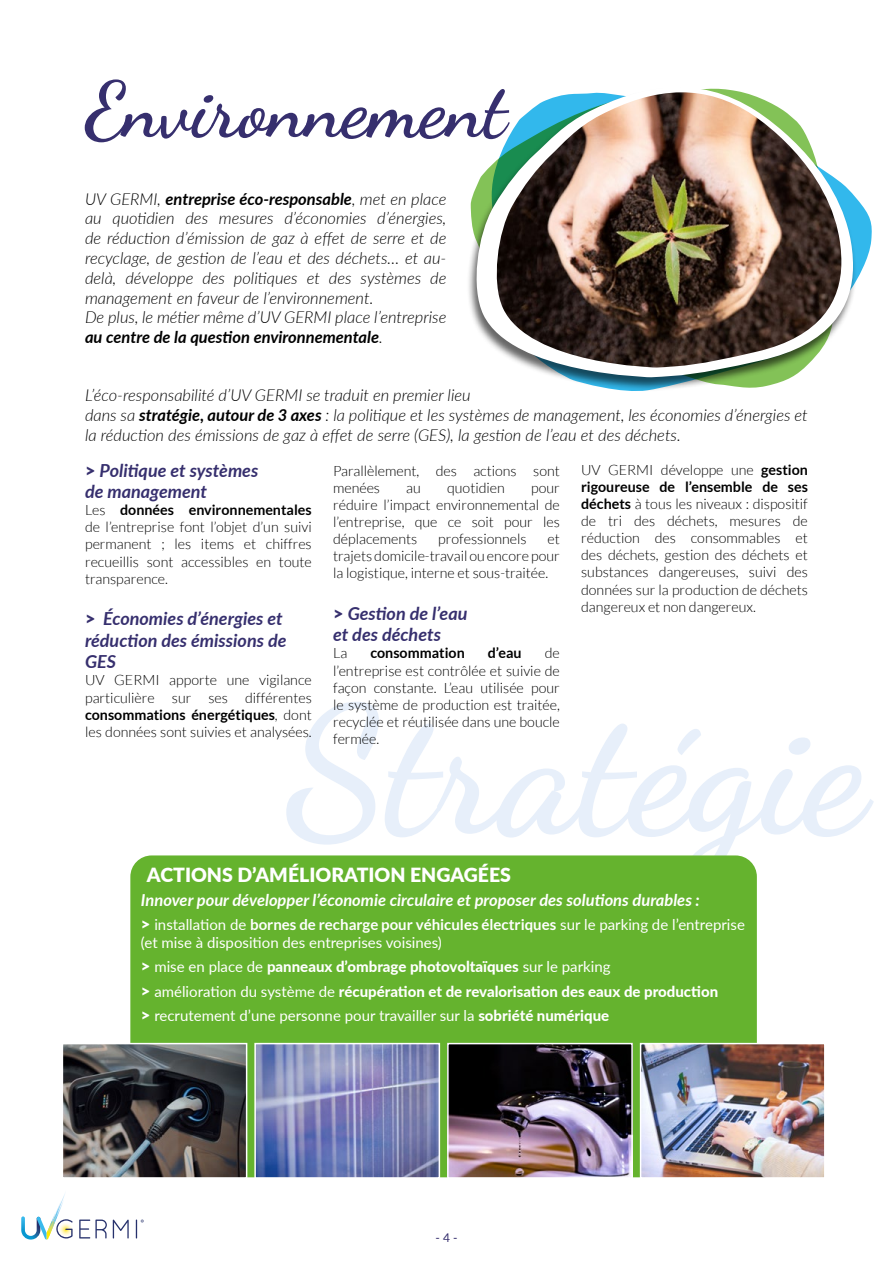
<style>
.page{position:relative;width:893px;height:1263px;background:#fff}
.page>*{position:absolute;margin:0;border:0;box-sizing:border-box;transform-origin:0 0}
.t1{font:700 177px "Dancing Script";color:#e7effa}
.t2{font:700 78px "Dancing Script";color:#362f6e}
.t3{font:900 19.5px "Lato";color:#fff}
.t4{font:italic 700 18px/21.6px "Lato";color:#362f6e}
.t5{font:italic 300 16.5px/19.8px "Lato";color:#000}
.t6{font:italic 700 16.5px "Lato";color:#fff}
.t7{font:800 15px/24px "Lato";color:#fff}
.t8{font:15px/18px "Lato";color:#fff}
.t9{font:300 14.25px/17.1px "Lato";color:#000;text-align:justify}
.t10{font:700 14.25px "Lato";color:#000}
.t11{font:12px "Lato";color:#362f6e}
.s1{font-weight:700}
.s2{font-weight:900;font-style:normal}
.s3{font-weight:900;font-size:16.5px}
.s4{font-weight:400}
</style>
<div class="page">
<svg style="left:113px;top:1219px;width:16px;height:19px"></svg>
<svg style="left:21px;top:1194px;width:52px;height:46px"></svg>
<svg style="left:79px;top:1219px;width:28px;height:19px"></svg>
<svg style="left:136px;top:1219px;width:8px;height:19px"></svg>
<svg style="left:857px;top:199px;width:15px;height:80px"></svg>
<div style="left:466px;top:87px;width:391px;height:305px;background:#000;opacity:.6"></div>
<svg style="left:470px;top:87px;width:383px;height:290px"></svg>
<svg style="left:491px;top:87px;width:351px;height:281px"></svg>
<img style="left:495px;top:92px;width:347px;height:276px">
<div style="left:130px;top:855px;width:627px;height:322px;background:#65b32e"></div>
<img style="left:65px;top:1046px;width:179px;height:130px">
<div style="left:62px;top:1043px;width:185px;height:136px;border:2px solid #fff"></div>
<img style="left:257px;top:1046px;width:180px;height:130px">
<div style="left:254px;top:1043px;width:186px;height:136px;border:2px solid #fff"></div>
<img style="left:450px;top:1046px;width:180px;height:130px">
<div style="left:447px;top:1043px;width:186px;height:136px;border:2px solid #fff"></div>
<img style="left:643px;top:1046px;width:180px;height:130px">
<div style="left:640px;top:1043px;width:186px;height:136px;border:2px solid #fff"></div>
<h2 class="t2" style="left:85px;top:50px;width:423px">Environnement</h2>
<p class="t5" style="left:85px;top:188px;width:363px">UV GERMI, <span class="s1">entreprise éco-responsable</span>, met en place au quotidien des mesures d’économies d’énergies, de réduction d’émission de gaz à effet de serre et de recyclage, de gestion de l’eau et des déchets… et au&shy;delà, développe des politiques et des systèmes de management en faveur de l’environnement.<br>De plus, le métier même d’UV GERMI place l’entreprise <span class="s1">au centre de la question environnementale</span>.</p>
<p class="t5" style="left:85px;top:384px;width:724px">L’éco-responsabilité d’UV GERMI se traduit en premier lieu<br>dans sa <span class="s1">stratégie, autour de 3 axes</span> : la politique et les systèmes de management, les économies d’énergies et la réduction des émissions de gaz à effet de serre (GES), la gestion de l’eau et des déchets.</p>
<p class="t4" style="left:85px;top:458px;width:175px"><span class="s2">&gt;</span> Politique et systèmes de management</p>
<p class="t9" style="left:85px;top:502px;width:228px">Les <span class="s1">données environnementales </span>de l’entreprise font l’objet d’un suivi permanent ; les items et chiffres recueillis sont accessibles en toute transparence.</p>
<p class="t4" style="left:85px;top:607px;width:203px"><span class="s2">&gt;</span> Économies d’énergies et réduction des émissions de<br>GES</p>
<p class="t9" style="left:85px;top:672px;width:228px">UV GERMI apporte une vigilance particulière sur ses différentes <span class="s1">consommations énergétiques</span>, dont les données sont suivies et analysées.</p>
<p class="t9" style="left:581px;top:461px;width:228px">UV GERMI développe une <span class="s1">gestion rigoureuse de l’ensemble de ses déchets</span> à tous les niveaux : dispositif de tri des déchets, mesures de réduction des consommables et des déchets, gestion des déchets et substances dangereuses, suivi des données sur la production de déchets dangereux et non dangereux.</p>
<p class="t9" style="left:333px;top:462px;width:228px">Parallèlement, des actions sont menées</p>
<p class="t9" style="left:406px;top:479px;width:16px">au</p>
<p class="t9" style="left:447px;top:479px;width:59px">quotidien</p>
<p class="t9" style="left:333px;top:479px;width:228px;text-indent:198px">pour réduire l’impact environnemental de l’entreprise, que ce soit pour les déplacements</p>
<p class="t9" style="left:438px;top:530px;width:90px">professionnels</p>
<p class="t9" style="left:333px;top:530px;width:228px;text-indent:214px">et trajets domicile-travail ou encore pour la logistique, interne et sous-traitée.</p>
<p class="t4" style="left:333px;top:601px;width:136px"><span class="s2">&gt;</span> Gestion de l’eau et des déchets</p>
<p class="t9" style="left:333px;top:645px;width:16px">La</p>
<p class="t10" style="left:370px;top:645px;width:96px">consommation</p>
<p class="t10" style="left:488px;top:645px;width:35px">d’eau</p>
<p class="t9" style="left:333px;top:645px;width:228px;text-indent:212px">de l’entreprise est contrôlée et suivie de façon constante. L’eau utilisée pour le système de production est traitée, recyclée et réutilisée dans une boucle fermée.</p>
<h1 class="t1" style="left:286px;top:635px;width:582px">Stratégie</h1>
<h3 class="t3" style="left:147px;top:860px;width:365px">ACTIONS D’AMÉLIORATION ENGAGÉES</h3>
<p class="t6" style="left:141px;top:888px;width:560px">Innover pour développer l’économie circulaire et proposer des solutions durables :</p>
<p class="t8" style="left:141px;top:915px;width:605px"><span class="s3">&gt;</span> installation de <span class="s1">bornes de recharge pour véhicules électriques</span> sur le parking de l’entreprise (et mise à disposition des entreprises voisines)</p>
<p class="t7" style="left:141px;top:954px;width:579px"><span class="s3">&gt;</span> <span class="s4">mise en place de</span> panneaux d’ombrage photovoltaïques <span class="s4">sur le parking<br></span><span class="s3">&gt;</span> <span class="s4">amélioration du système de</span> récupération et de revalorisation des eaux de production <span class="s3">&gt;</span> <span class="s4">recrutement d’une personne pour travailler sur la</span> sobriété numérique</p>
<p class="t11" style="left:435px;top:1229px;width:24px">- 4 -</p>
</div>
